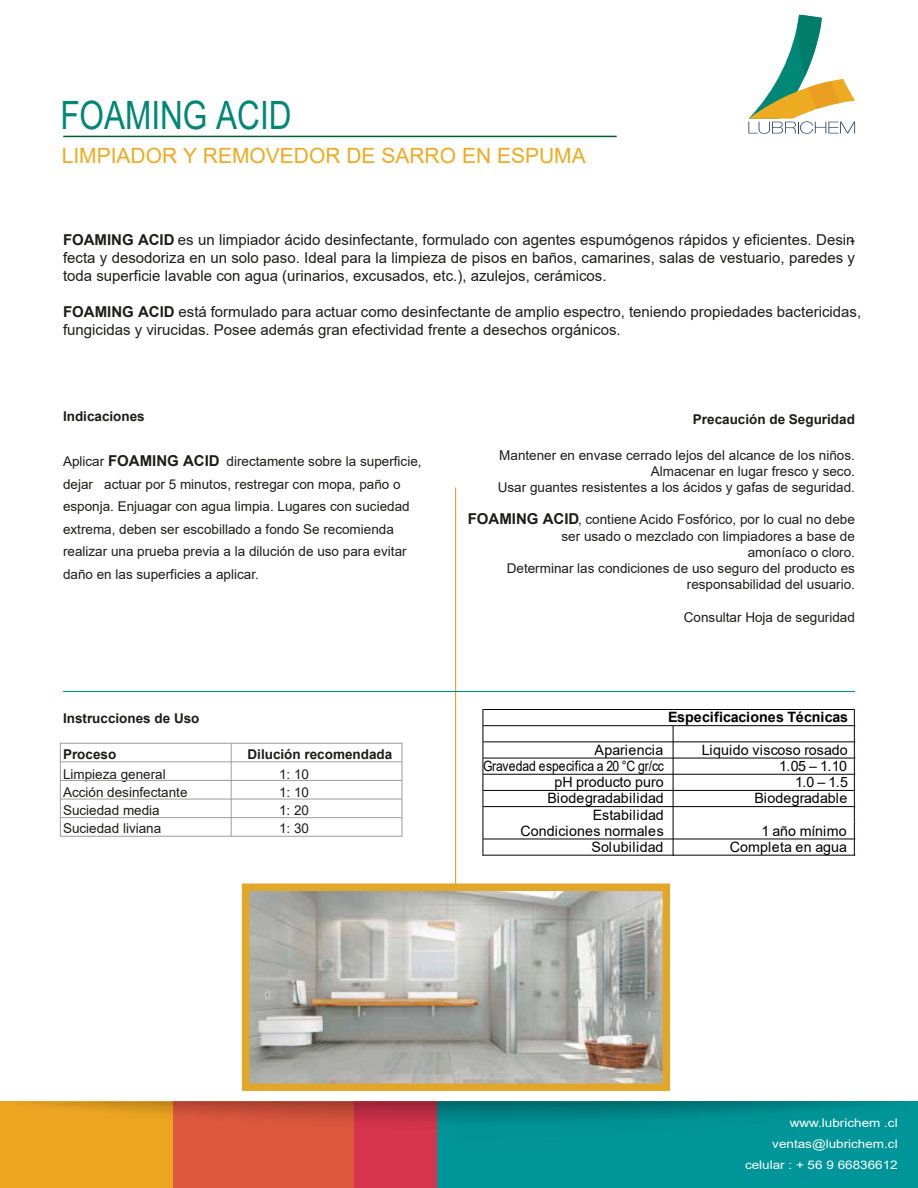
<style>
.page{position:relative;width:918px;height:1188px;background:#fff}
.page>*{position:absolute;margin:0;border:0;box-sizing:border-box;transform-origin:0 0}
.t1{font:39px "Arial";color:#008775;scale:.81 1}
.t2{font:21px "Arial";color:#ecab21}
.t3{font:15px/18px "Arial";color:#1c1c1b;text-align:justify}
.t4{font:14.25px/16.2px "Arial";letter-spacing:.005em;color:#000101;text-align:right}
.t5{font:14.25px "Arial";letter-spacing:.005em;color:#000101;scale:.86 1}
.t6{font:700 14.25px "Arial";letter-spacing:-.005em;color:#000101}
.t7{font:13.5px/16.2px "Arial";color:#1c1c1b;text-align:right}
.t8{font:700 13.5px "Arial";color:#1c1c1b}
.t9{font:11.85px/21px "Arial";color:#fff;text-align:right;scale:1.14 1}
.s1{font-weight:700}
.s2{font-weight:700;font-size:15px}
</style>
<div class="page">
<div style="left:0;top:1101px;width:174px;height:87px;background:#eba521"></div>
<div style="left:174px;top:1101px;width:180px;height:87px;background:#de5840"></div>
<div style="left:354px;top:1101px;width:167px;height:87px;background:#d7344e"></div>
<div style="left:437px;top:1101px;width:481px;height:87px;background:#009598"></div>
<svg style="left:31px;top:1101px;width:843px;height:38px"></svg>
<svg style="left:748px;top:15px;width:107px;height:119px"></svg>
<hr style="left:63px;top:136px;width:554px;height:1px;background:#005e33">
<hr style="left:455px;top:488px;width:1px;height:488px;background:#e2a029">
<hr style="left:63px;top:691px;width:792px;height:1px;background:#008c8f">
<hr style="left:484px;top:709px;width:371px;height:1px;background:#bfbfbf">
<hr style="left:484px;top:725px;width:371px;height:1px;background:#000101">
<hr style="left:484px;top:726px;width:371px;height:1px;background:#bfbfbf">
<hr style="left:484px;top:742px;width:371px;height:1px;background:#bfbfbf">
<hr style="left:484px;top:758px;width:371px;height:1px;background:#bfbfbf">
<hr style="left:484px;top:774px;width:371px;height:1px;background:#bfbfbf">
<hr style="left:484px;top:790px;width:371px;height:1px;background:#bfbfbf">
<hr style="left:484px;top:806px;width:371px;height:1px;background:#000101">
<hr style="left:484px;top:807px;width:371px;height:1px;background:#bfbfbf">
<hr style="left:484px;top:839px;width:371px;height:1px;background:#bfbfbf">
<hr style="left:484px;top:855px;width:371px;height:1px;background:#bfbfbf">
<hr style="left:483px;top:709px;width:1px;height:147px;background:#bfbfbf">
<hr style="left:673px;top:726px;width:1px;height:130px;background:#bfbfbf">
<hr style="left:854px;top:710px;width:1px;height:146px;background:#bfbfbf">
<div style="left:60px;top:743px;width:342px;height:93px;border:1px solid #9d9d9c"></div>
<hr style="left:60px;top:817px;width:342px;height:1px;background:#9d9d9c">
<hr style="left:60px;top:799px;width:342px;height:1px;background:#9d9d9c">
<hr style="left:60px;top:780px;width:342px;height:1px;background:#9d9d9c">
<hr style="left:60px;top:762px;width:342px;height:1px;background:#9d9d9c">
<hr style="left:231px;top:743px;width:1px;height:93px;background:#9d9d9c">
<img style="left:251px;top:893px;width:410px;height:189px">
<div style="left:242px;top:884px;width:428px;height:207px;border:8px solid #e2a628"></div>
<h1 class="t1" style="left:60px;top:88px;width:287px">FOAMING ACID</h1>
<h2 class="t2" style="left:62px;top:141px;width:525px">LIMPIADOR Y REMOVEDOR DE SARRO EN ESPUMA</h2>
<p class="t3" style="left:63px;top:230px;width:794px"><span class="s1">FOAMING ACID</span> es un limpiador ácido desinfectante, formulado con agentes espumógenos rápidos y eficientes. Desin&shy;fecta y desodoriza en un solo paso. Ideal para la limpieza de pisos en baños, camarines, salas de vestuario, paredes y toda superficie lavable con agua (urinarios, excusados, etc.), azulejos, cerámicos.</p>
<p class="t3" style="left:63px;top:302px;width:800px"><span class="s1">FOAMING ACID</span> está formulado para actuar como desinfectante de amplio espectro, teniendo propiedades bactericidas, fungicidas y virucidas. Posee además gran efectividad frente a desechos orgánicos.</p>
<p class="t8" style="left:63px;top:407px;width:83px">Indicaciones</p>
<p class="t7" style="left:63px;top:450px;width:360px;line-height:22.5px;text-align:left">Aplicar <span class="s2">FOAMING ACID</span> directamente sobre la superficie, dejar actuar por 5 minutos, restregar con mopa, paño o esponja. Enjuagar con agua limpia. Lugares con suciedad extrema, deben ser escobillado a fondo Se recomienda realizar una prueba previa a la dilución de uso para evitar daño en las superficies a aplicar.</p>
<p class="t8" style="left:63px;top:709px;width:138px">Instrucciones de Uso</p>
<p class="t8" style="left:63px;top:745px;width:55px">Proceso</p>
<p class="t8" style="left:248px;top:745px;width:146px">Dilución recomendada</p>
<p class="t7" style="left:63px;top:766px;width:104px">Limpieza general</p>
<p class="t7" style="left:279px;top:766px;width:32px">1: 10</p>
<p class="t7" style="left:63px;top:784px;width:126px">Acción desinfectante</p>
<p class="t7" style="left:279px;top:784px;width:32px">1: 10</p>
<p class="t7" style="left:63px;top:802px;width:98px">Suciedad media</p>
<p class="t7" style="left:279px;top:802px;width:32px">1: 20</p>
<p class="t7" style="left:63px;top:820px;width:100px">Suciedad liviana</p>
<p class="t7" style="left:279px;top:820px;width:32px">1: 30</p>
<p class="t8" style="left:693px;top:410px;width:164px">Precaución de Seguridad</p>
<p class="t7" style="left:498px;top:447px;width:359px">Mantener en envase cerrado lejos del alcance de los niños.<br>Almacenar en lugar fresco y seco.<br>Usar guantes resistentes a los ácidos y gafas de seguridad.</p>
<p class="t7" style="left:468px;top:511px;width:389px"><span class="s2">FOAMING ACID</span>, contiene Acido Fosfórico, por lo cual no debe ser usado o mezclado con limpiadores a base de<br>amoníaco o cloro.<br>Determinar las condiciones de uso seguro del producto es responsabilidad del usuario.</p>
<p class="t7" style="left:684px;top:609px;width:173px">Consultar Hoja de seguridad</p>
<p class="t6" style="left:668px;top:707px;width:182px">Especificaciones Técnicas</p>
<p class="t4" style="left:595px;top:742px;width:70px">Apariencia</p>
<p class="t4" style="left:702px;top:742px;width:148px">Liquido viscoso rosado</p>
<p class="t5" style="left:483px;top:756px;width:212px">Gravedad especifica a 20 °C gr/cc</p>
<p class="t4" style="left:779px;top:758px;width:69px">1.05 – 1.10</p>
<p class="t4" style="left:555px;top:774px;width:111px">pH producto puro</p>
<p class="t4" style="left:795px;top:774px;width:54px">1.0 – 1.5</p>
<p class="t4" style="left:548px;top:790px;width:118px">Biodegradabilidad</p>
<p class="t4" style="left:754px;top:790px;width:95px">Biodegradable</p>
<p class="t4" style="left:521px;top:806px;width:145px">Estabilidad<br>Condiciones normales</p>
<p class="t4" style="left:761px;top:823px;width:87px">1 año mínimo</p>
<p class="t4" style="left:591px;top:839px;width:74px">Solubilidad</p>
<p class="t4" style="left:730px;top:839px;width:119px">Completa en agua</p>
<p class="t9" style="left:745px;top:1112px;width:135px">www.lubrichem .cl ventas@lubrichem.cl celular : + 56 9 66836612</p>
</div>
